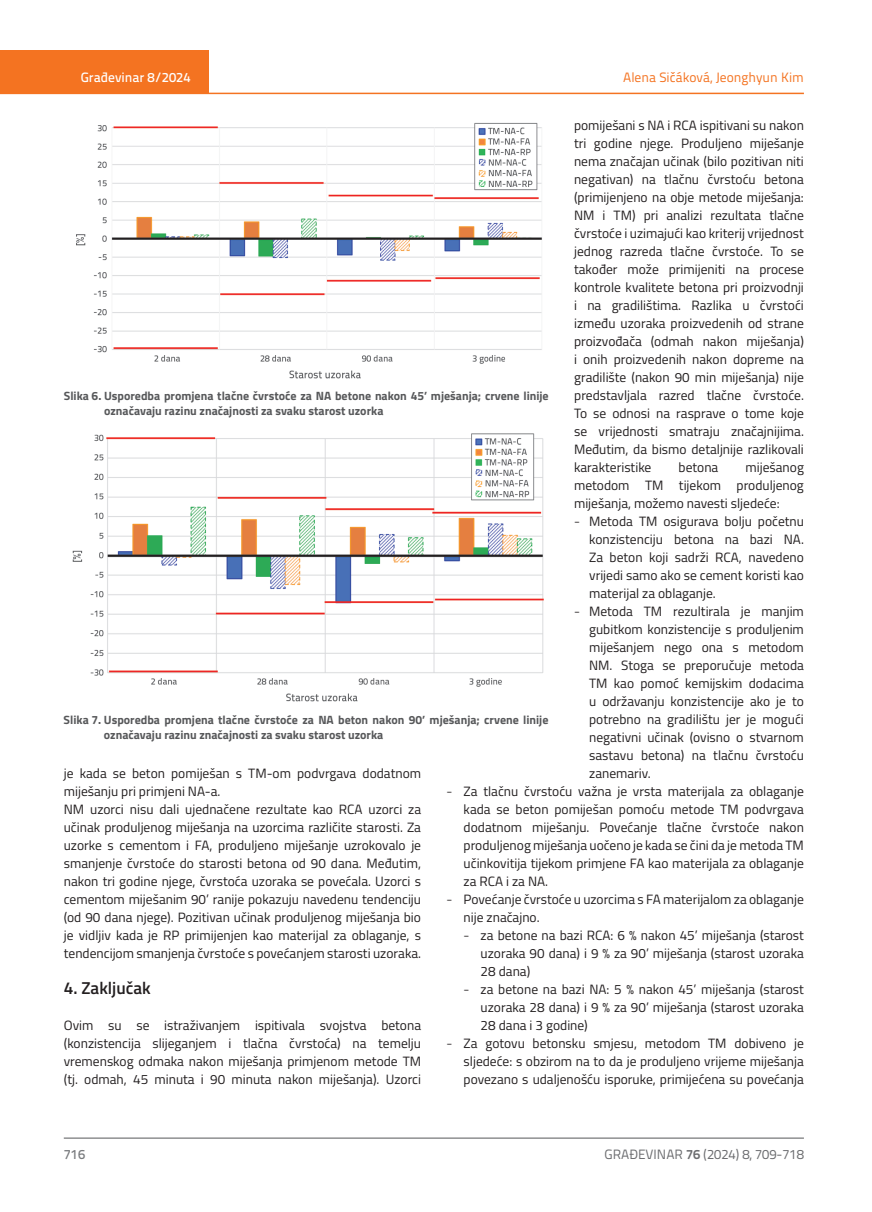
<style>
.page{position:relative;width:872px;height:1212px;background:#fff}
.page>*{position:absolute;margin:0;border:0;box-sizing:border-box;transform-origin:0 0}
.t1{font:600 17.25px "Titillium";color:#231f20}
.t2{font:13.5px/18px "Titillium";color:#231f20;text-align:justify}
.t3{font:13.5px "Titillium Text 22 L";color:#6c6d70}
.t4{font:13.5px "Titillium Text 22 L";color:#f47321}
.t5{font:500 13.5px "Titillium Text 22 L";color:#fff}
.t6{font:500 13.5px "Titillium Text 22 L";color:#787a7d}
.t7{font:700 12px/15px "Titillium";color:#57585a}
.s1{font-family:"Titillium Text 22 L";font-weight:300}
.s2{font-weight:700}
</style>
<div class="page">
<div style="left:0;top:50px;width:208px;height:44px;background:#f47321"></div>
<hr style="left:0;top:93px;width:804px;height:1px;background:#f47321">
<hr style="left:64px;top:1138px;width:740px;height:1px;background:#57585a">
<img style="left:76px;top:122px;width:466px;height:257px">
<img style="left:72px;top:433px;width:472px;height:269px">
<p class="t5" style="left:81px;top:67px;width:111px">Građevinar 8/2024</p>
<p class="t4" style="left:623px;top:68px;width:182px">Alena Sičáková, Jeonghyun Kim</p>
<p class="t2" style="left:574px;top:115px;width:231px">pomiješani s NA i RCA ispitivani su nakon tri godine njege. Produljeno miješanje nema značajan učinak (bilo pozitivan niti negativan) na tlačnu čvrstoću betona (primijenjeno na obje metode miješanja:<br>NM i TM) pri analizi rezultata tlačne čvrstoće i uzimajući kao kriterij vrijednost jednog razreda tlačne čvrstoće. To se također može primijeniti na procese kontrole kvalitete betona pri proizvodnji i na gradilištima. Razlika u čvrstoći između uzoraka proizvedenih od strane proizvođača (odmah nakon miješanja) i onih proizvedenih nakon dopreme na gradilište (nakon 90 min miješanja) nije predstavljala razred tlačne čvrstoće.<br>To se odnosi na rasprave o tome koje se vrijednosti smatraju značajnijima.<br>Međutim, da bismo detaljnije razlikovali karakteristike</p>
<p class="t7" style="left:104px;top:387px;width:446px;text-indent:-40px">Slika 6. Usporedba promjena tlačne čvrstoće za NA betone nakon 45’ mješanja; crvene linije označavaju razinu značajnosti za svaku starost uzorka</p>
<p class="t2" style="left:574px;top:457px;width:231px;text-indent:171px">miješanog metodom TM tijekom produljenog miješanja, možemo navesti sljedeće:</p>
<p class="t2" style="left:589px;top:511px;width:216px;text-indent:-15px"><span class="s1">-</span> Metoda TM osigurava bolju početnu konzistenciju betona na bazi NA.<br>Za beton koji sadrži RCA, navedeno vrijedi samo ako se cement koristi kao materijal za oblaganje.</p>
<p class="t2" style="left:589px;top:601px;width:216px;text-indent:-15px"><span class="s1">-</span> Metoda TM rezultirala je manjim gubitkom konzistencije s produljenim miješanjem nego ona s metodom NM. Stoga se preporučuje metoda TM kao pomoć kemijskim dodacima u održavanju konzistencije ako je to potrebno na gradilištu jer je mogući negativni učinak (ovisno o stvarnom sastavu betona) na tlačnu čvrstoću zanemariv.</p>
<p class="t2" style="left:463px;top:782px;width:342px;text-indent:-17px"><span class="s1">-</span> Za tlačnu čvrstoću važna je vrsta materijala za oblaganje kada se beton pomiješan pomoću metode TM podvrgava dodatnom miješanju. Povećanje tlačne čvrstoće nakon produljenog miješanja uočeno je kada se čini da je metoda TM učinkovitija tijekom primjene FA kao materijala za oblaganje za RCA i za NA.</p>
<p class="t2" style="left:463px;top:890px;width:342px;text-indent:-17px"><span class="s1">-</span> Povećanje čvrstoće u uzorcima s FA materijalom za oblaganje nije značajno.</p>
<p class="t2" style="left:480px;top:926px;width:325px;text-indent:-17px"><span class="s1">-</span> za betone na bazi RCA: 6 % nakon 45’ miješanja (starost uzoraka 90 dana) i 9 % za 90’ miješanja (starost uzoraka 28 dana)</p>
<p class="t2" style="left:480px;top:980px;width:325px;text-indent:-17px"><span class="s1">-</span> za betone na bazi NA: 5 % nakon 45’ miješanja (starost uzoraka 28 dana) i 9 % za 90’ miješanja (starost uzoraka 28 dana i 3 godine)</p>
<p class="t2" style="left:463px;top:1034px;width:342px;text-indent:-17px"><span class="s1">-</span> Za gotovu betonsku smjesu, metodom TM dobiveno je sljedeće: s obzirom na to da je produljeno vrijeme miješanja povezano s udaljenošću isporuke, primijećena su povećanja</p>
<p class="t2" style="left:678px;top:457px;width:41px">betona</p>
<p class="t7" style="left:104px;top:712px;width:446px;text-indent:-40px">Slika 7. Usporedba promjena tlačne čvrstoće za NA beton nakon 90’ mješanja; crvene linije označavaju razinu značajnosti za svaku starost uzorka</p>
<p class="t2" style="left:64px;top:764px;width:359px;text-align:left">je kada se beton pomiješan s TM-om podvrgava dodatnom miješanju pri primjeni NA-a.<br>NM uzorci nisu dali ujednačene rezultate kao RCA uzorci za učinak produljenog miješanja na uzorcima različite starosti. Za uzorke s cementom i FA, produljeno miješanje uzrokovalo je smanjenje čvrstoće do starosti betona od 90 dana. Međutim, nakon tri godine njege, čvrstoća uzoraka se povećala. Uzorci s cementom miješanim 90’ ranije pokazuju navedenu tendenciju (od 90 dana njege). Pozitivan učinak produljenog miješanja bio je vidljiv kada je RP primijenjen kao materijal za oblaganje, s tendencijom smanjenja čvrstoće s povećanjem starosti uzoraka.</p>
<p class="t1" style="left:64px;top:975px;width:89px">4. Zaključak</p>
<p class="t2" style="left:64px;top:1016px;width:359px">Ovim su se istraživanjem ispitivala svojstva betona (konzistencija slijeganjem i tlačna čvrstoća) na temelju vremenskog odmaka nakon miješanja primjenom metode TM (tj. odmah, 45 minuta i 90 minuta nakon miješanja). Uzorci</p>
<p class="t6" style="left:64px;top:1144px;width:23px">716</p>
<p class="t3" style="left:604px;top:1144px;width:201px">GRAĐEVINAR <span class="s2">76</span> (2024) 8, 709-718</p>
</div>
